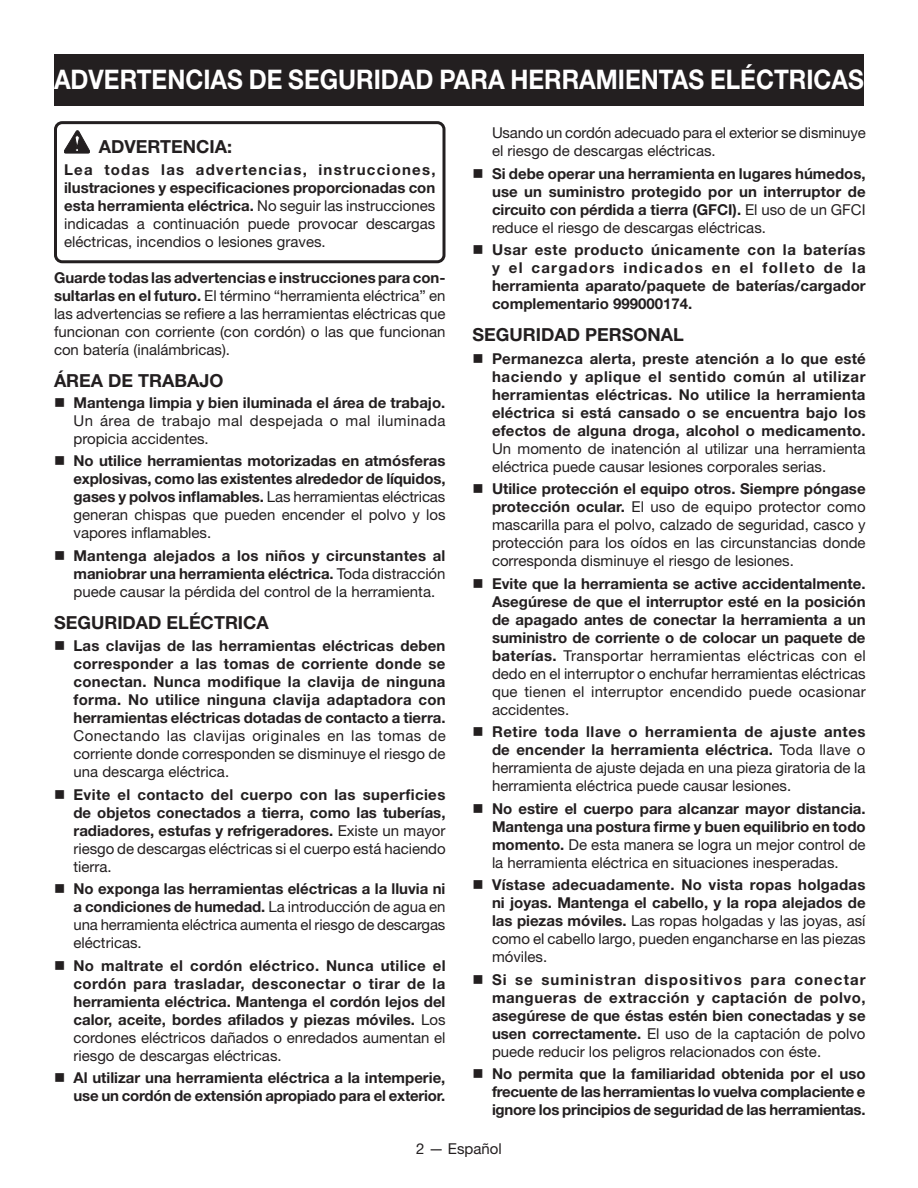
<style>
.page{position:relative;width:918px;height:1188px;background:#fff}
.page>*{position:absolute;margin:0;border:0;box-sizing:border-box;transform-origin:0 0}
.HEADING{font:700 27px "Helvetica Neue LT Std";color:#fff;scale:.9 1}
.Heading_2{font:700 18px "Helvetica Neue LT Std";color:#231f20}
.Warning{font:700 18px "Helvetica Neue LT Std";color:#231f20}
.Warning_text{font:700 15px/18px "Helvetica Neue LT Std";color:#231f20;text-align:justify}
.Body_text{font:15px/18px "Helvetica Neue LT Std";color:#231f20;text-align:justify}
.s1{font-weight:400}
.s2{font-weight:700}
</style>
<div class="page">
<div style="left:54px;top:121px;width:392px;height:142px;border:3px solid #231f20;border-radius:7px"></div>
<svg style="left:64px;top:131px;width:26px;height:22px"></svg>
<div style="left:54px;top:54px;width:810px;height:52px;background:#231f20"></div>
<p class="HEADING" style="left:54px;top:63px;width:902px">ADVERTENCIAS DE SEGURIDAD PARA HERRAMIENTAS ELÉCTRICAS</p>
<p class="Warning" style="left:99px;top:135px;width:135px">ADVERTENCIA:</p>
<p class="Warning_text" style="left:64px;top:161px;width:373px">Lea todas las advertencias, instrucciones, ilustraciones y especificaciones proporcionadas con esta herramienta eléctrica. <span class="s1">No seguir las instrucciones indicadas a continuación puede provocar descargas eléctricas, incendios o lesiones graves.</span></p>
<p class="Body_text" style="left:54px;top:268px;width:393px"><span class="s2">Guarde todas las advertencias e instrucciones para con&shy;sultarlas en el futuro.</span> El término “herramienta eléctrica” en las advertencias se refiere a las herramientas eléctricas que funcionan con corriente (con cordón) o las que funcionan con batería (inalámbricas).</p>
<p class="Heading_2" style="left:54px;top:369px;width:171px">ÁREA DE TRABAJO</p>
<p class="Body_text" style="left:74px;top:393px;width:374px"><span class="s2">Mantenga limpia y bien iluminada el área de trabajo.<br></span>Un área de trabajo mal despejada o mal iluminada propicia accidentes.</p>
<p class="Warning_text" style="left:74px;top:452px;width:374px">No utilice herramientas motorizadas en atmósferas explosivas, como las existentes alrededor de líquidos, gases y polvos inflamables. <span class="s1">Las herramientas eléctricas generan chispas que pueden encender el polvo y los vapores inflamables.</span></p>
<p class="Warning_text" style="left:74px;top:546px;width:374px">Mantenga alejados a los niños y circunstantes al maniobrar una herramienta eléctrica. <span class="s1">Toda distracción puede causar la pérdida del control de la herramienta.</span></p>
<p class="Heading_2" style="left:54px;top:611px;width:216px">SEGURIDAD ELÉCTRICA</p>
<p class="Warning_text" style="left:74px;top:637px;width:374px">Las clavijas de las herramientas eléctricas deben corresponder a las tomas de corriente donde se conectan. Nunca modifique la clavija de ninguna forma. No utilice ninguna clavija adaptadora con herramientas eléctricas dotadas de contacto a tierra.<br><span class="s1">Conectando las clavijas originales en las tomas de corriente donde corresponden se disminuye el riesgo de una descarga eléctrica.</span></p>
<p class="Warning_text" style="left:74px;top:785px;width:374px">Evite el contacto del cuerpo con las superficies de objetos conectados a tierra, como las tuberías, radiadores, estufas y refrigeradores. <span class="s1">Existe un mayor riesgo de descargas eléctricas si el cuerpo está haciendo tierra.</span></p>
<p class="Body_text" style="left:74px;top:880px;width:373px"><span class="s2">No exponga las herramientas eléctricas a la lluvia ni a condiciones de humedad.</span> La introducción de agua en una herramienta eléctrica aumenta el riesgo de descargas eléctricas.</p>
<p class="Warning_text" style="left:74px;top:956px;width:374px">No maltrate el cordón eléctrico. Nunca utilice el cordón para trasladar, desconectar o tirar de la herramienta eléctrica. Mantenga el cordón lejos del calor, aceite, bordes afilados y piezas móviles. <span class="s1">Los cordones eléctricos dañados o enredados aumentan el riesgo de descargas eléctricas.</span></p>
<p class="Warning_text" style="left:74px;top:1069px;width:373px">Al utilizar una herramienta eléctrica a la intemperie, use un cordón de extensión apropiado para el exterior.</p>
<p class="Body_text" style="left:492px;top:124px;width:375px">Usando un cordón adecuado para el exterior se disminuye el riesgo de descargas eléctricas.</p>
<p class="Warning_text" style="left:492px;top:164px;width:375px">Si debe operar una herramienta en lugares húmedos, use un suministro protegido por un interruptor de circuito con pérdida a tierra (GFCI). <span class="s1">El uso de un GFCI reduce el riesgo de descargas eléctricas.</span></p>
<p class="Warning_text" style="left:492px;top:241px;width:375px">Usar este producto únicamente con la baterías y el cargadors indicados en el folleto de la herramienta aparato/paquete de baterías/cargador complementario 999000174.</p>
<p class="Heading_2" style="left:472px;top:324px;width:213px">SEGURIDAD PERSONAL</p>
<p class="Warning_text" style="left:492px;top:349px;width:375px">Permanezca alerta, preste atención a lo que esté haciendo y aplique el sentido común al utilizar herramientas eléctricas. No utilice la herramienta eléctrica si está cansado o se encuentra bajo los efectos de alguna droga, alcohol o medicamento.<br><span class="s1">Un momento de inatención al utilizar una herramienta eléctrica puede causar lesiones corporales serias.</span></p>
<p class="Body_text" style="left:492px;top:480px;width:375px"><span class="s2">Utilice protección el equipo otros. Siempre póngase protección ocular.</span> El uso de equipo protector como mascarilla para el polvo, calzado de seguridad, casco y protección para los oídos en las circunstancias donde corresponda disminuye el riesgo de lesiones.</p>
<p class="Warning_text" style="left:492px;top:574px;width:375px">Evite que la herramienta se active accidentalmente.<br>Asegúrese de que el interruptor esté en la posición de apagado antes de conectar la herramienta a un suministro de corriente o de colocar un paquete de baterías. <span class="s1">Transportar herramientas eléctricas con el dedo en el interruptor o enchufar herramientas eléctricas que tienen el interruptor encendido puede ocasionar accidentes.</span></p>
<p class="Body_text" style="left:492px;top:723px;width:375px"><span class="s2">Retire toda llave o herramienta de ajuste antes de encender la herramienta eléctrica.</span> Toda llave o herramienta de ajuste dejada en una pieza giratoria de la herramienta eléctrica puede causar lesiones.</p>
<p class="Warning_text" style="left:492px;top:799px;width:375px">No estire el cuerpo para alcanzar mayor distancia.<br>Mantenga una postura firme y buen equilibrio en todo momento. <span class="s1">De esta manera se logra un mejor control de la herramienta eléctrica en situaciones inesperadas.</span></p>
<p class="Warning_text" style="left:492px;top:876px;width:375px">Vístase adecuadamente. No vista ropas holgadas ni joyas. Mantenga el cabello, y la ropa alejados de las piezas móviles. <span class="s1">Las ropas holgadas y las joyas, así como el cabello largo, pueden engancharse en las piezas móviles.</span></p>
<p class="Warning_text" style="left:492px;top:970px;width:375px">Si se suministran dispositivos para conectar mangueras de extracción y captación de polvo, asegúrese de que éstas estén bien conectadas y se usen correctamente. <span class="s1">El uso de la captación de polvo puede reducir los peligros relacionados con éste.</span></p>
<p class="Warning_text" style="left:492px;top:1065px;width:375px">No permita que la familiaridad obtenida por el uso frecuente de las herramientas lo vuelva complaciente e ignore los principios de seguridad de las herramientas.</p>
<p class="Body_text" style="left:416px;top:1139px;width:87px">2 — Español</p>
</div>
